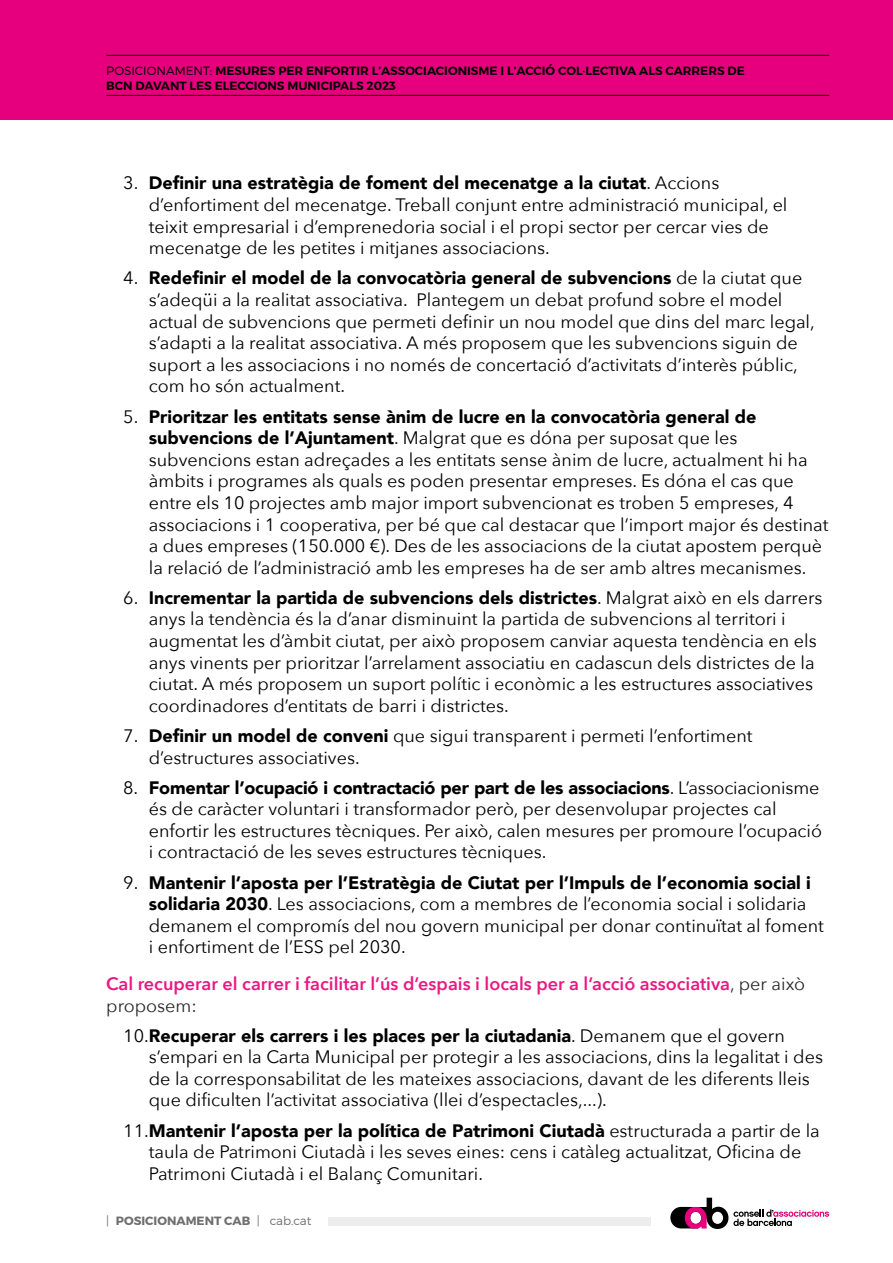
<style>
.page{position:relative;width:893px;height:1263px;background:#fff}
.page>*{position:absolute;margin:0;border:0;box-sizing:border-box;transform-origin:0 0}
.t1{font:18px/21.6px "Avenir Next";color:#000}
.t2{font:900 18px "Avenir";color:#000}
.t3{font:600 18px/21.6px "Avenir Next";color:#e71a84}
.t4{font:12px/14.4px "Trueno S Bd";color:#000}
.t5{font:12px "Trueno Bd";color:#706f6f}
.s1{font-family:"Trueno Lt"}
.s2{font-family:"Avenir Next";font-weight:400}
.s3{font-family:"Avenir";font-weight:900}
.s4{font-weight:400;color:#282827}
</style>
<div class="page">
<div style="left:329px;top:1217px;width:322px;height:9px;background:#ededed"></div>
<svg style="left:670px;top:1198px;width:159px;height:31px"></svg>
<div style="left:0;top:0;width:893px;height:119px;background:#e6007d"></div>
<hr style="left:106px;top:55px;width:723px;height:1px;background:#000">
<hr style="left:106px;top:95px;width:723px;height:1px;background:#000">
<p class="t4" style="left:106px;top:64px;width:640px"><span class="s1">POSICIONAMENT:</span> MESURES PER ENFORTIR L’ASSOCIACIONISME I L’ACCIÓ COL·LECTIVA ALS CARRERS DE<br>BCN DAVANT LES ELECCIONS MUNICIPALS 2023</p>
<p class="t2" style="left:123px;top:168px;width:597px"><span class="s2">3.</span> Definir una estratègia de foment del mecenatge a la ciutat<span class="s2">. Accions</span></p>
<p class="t1" style="left:149px;top:193px;width:640px">d’enfortiment del mecenatge. Treball conjunt entre administració municipal, el teixit empresarial i d’emprenedoria social i el propi sector per cercar vies de mecenatge de les petites i mitjanes associacions.</p>
<p class="t2" style="left:123px;top:263px;width:681px"><span class="s2">4.</span> Redefinir el model de la convocatòria general de subvencions <span class="s2">de la ciutat que</span></p>
<p class="t1" style="left:149px;top:288px;width:667px">s’adeqüi a la realitat associativa. Plantegem un debat profund sobre el model actual de subvencions que permeti definir un nou model que dins del marc legal, s’adapti a la realitat associativa. A més proposem que les subvencions siguin de suport a les associacions i no només de concertació d’activitats d’interès públic, com ho són actualment.</p>
<p class="t2" style="left:123px;top:401px;width:635px"><span class="s2">5.</span> Prioritzar les entitats sense ànim de lucre en la convocatòria general de</p>
<p class="t1" style="left:149px;top:426px;width:681px"><span class="s3">subvencions de l’Ajuntament</span>. Malgrat que es dóna per suposat que les subvencions estan adreçades a les entitats sense ànim de lucre, actualment hi ha àmbits i programes als quals es poden presentar empreses. Es dóna el cas que entre els 10 projectes amb major import subvencionat es troben 5 empreses, 4 associacions i 1 cooperativa, per bé que cal destacar que l’import major és destinat a dues empreses (150.000 €). Des de les associacions de la ciutat apostem perquè la relació de l’administració amb les empreses ha de ser amb altres mecanismes.</p>
<p class="t2" style="left:123px;top:582px;width:701px"><span class="s2">6.</span> Incrementar la partida de subvencions dels districtes<span class="s2">. Malgrat això en els darrers</span></p>
<p class="t1" style="left:149px;top:608px;width:669px">anys la tendència és la d’anar disminuint la partida de subvencions al territori i augmentat les d’àmbit ciutat, per això proposem canviar aquesta tendència en els anys vinents per prioritzar l’arrelament associatiu en cadascun dels districtes de la ciutat. A més proposem un suport polític i econòmic a les estructures associatives coordinadores d’entitats de barri i districtes.</p>
<p class="t1" style="left:149px;top:724px;width:605px;text-indent:-26px">7. <span class="s3">Definir un model de conveni</span> que sigui transparent i permeti l’enfortiment d’estructures associatives.</p>
<p class="t2" style="left:123px;top:772px;width:697px"><span class="s2">8.</span> Fomentar l’ocupació i contractació per part de les associacions<span class="s2">. L’associacionisme</span></p>
<p class="t1" style="left:149px;top:797px;width:675px">és de caràcter voluntari i transformador però, per desenvolupar projectes cal enfortir les estructures tècniques. Per això, calen mesures per promoure l’ocupació i contractació de les seves estructures tècniques.</p>
<p class="t2" style="left:123px;top:867px;width:689px"><span class="s2">9.</span> Mantenir l’aposta per l’Estratègia de Ciutat per l’Impuls de l’economia social i</p>
<p class="t1" style="left:149px;top:892px;width:677px"><span class="s3">solidaria 2030</span>. Les associacions, com a membres de l’economia social i solidaria demanem el compromís del nou govern municipal per donar continuïtat al foment i enfortiment de l’ESS pel 2030.</p>
<p class="t3" style="left:106px;top:972px;width:700px">Cal recuperar el carrer i facilitar l’ús d’espais i locals per a l’acció associativa<span class="s4">, per això proposem:</span></p>
<p class="t2" style="left:123px;top:1020px;width:663px"><span class="s2">10.</span>Recuperar els carrers i les places per la ciutadania<span class="s2">. Demanem que el govern</span></p>
<p class="t1" style="left:149px;top:1045px;width:676px">s’empari en la Carta Municipal per protegir a les associacions, dins la legalitat i des de la corresponsabilitat de les mateixes associacions, davant de les diferents lleis que dificulten l’activitat associativa (llei d’espectacles,...).</p>
<p class="t2" style="left:123px;top:1115px;width:698px"><span class="s2">11.</span>Mantenir l’aposta per la política de Patrimoni Ciutadà <span class="s2">estructurada a partir de la</span></p>
<p class="t1" style="left:149px;top:1140px;width:654px">taula de Patrimoni Ciutadà i les seves eines: cens i catàleg actualitzat, Oficina de<br>Patrimoni Ciutadà i el Balanç Comunitari.</p>
<p class="t5" style="left:106px;top:1213px;width:207px"><span class="s1">|</span> POSICIONAMENT CAB <span class="s1">| cab.cat</span></p>
</div>
